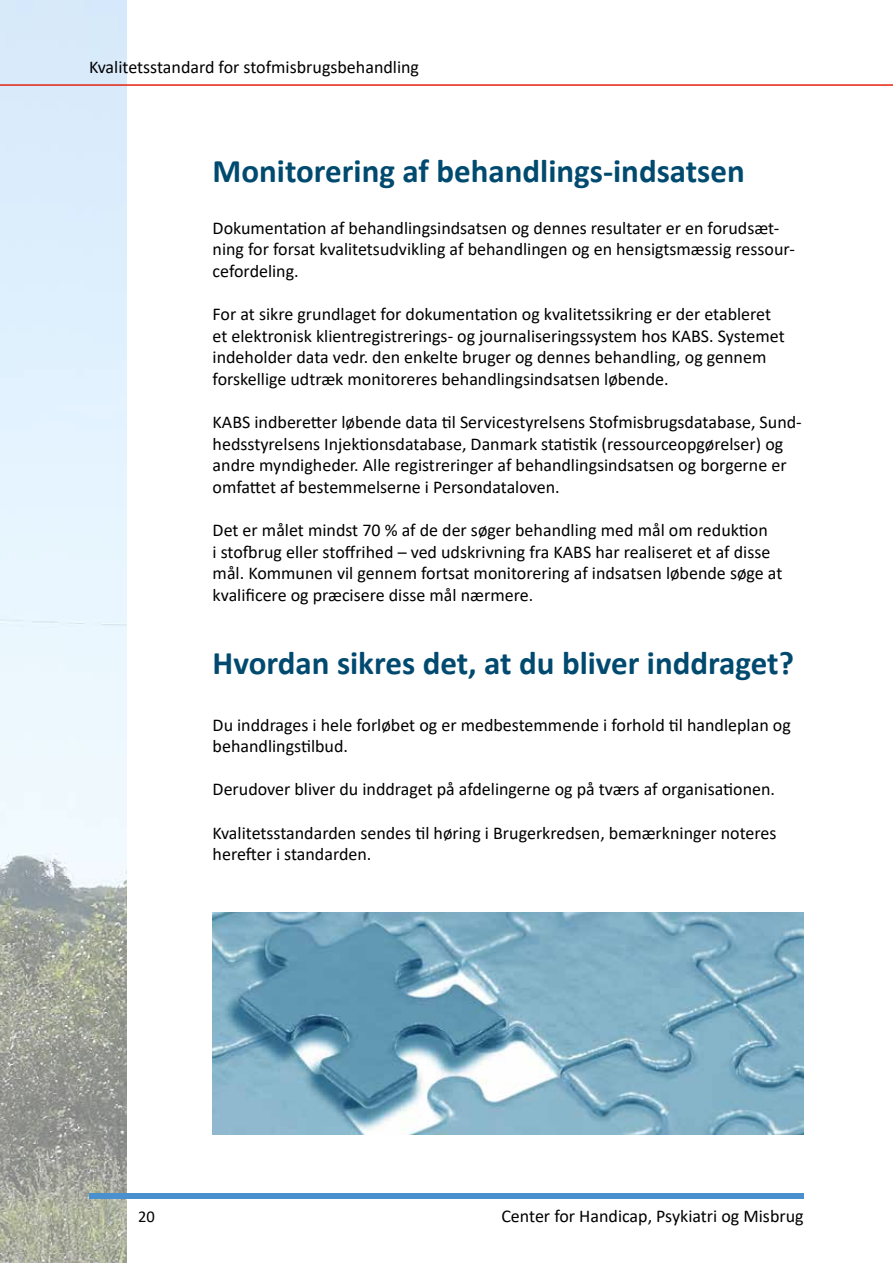
<style>
.page{position:relative;width:893px;height:1263px;background:#fff}
.page>*{position:absolute;margin:0;border:0;box-sizing:border-box;transform-origin:0 0}
.t1{font:700 33px "Calibri";color:#004a6f}
.t2{font:18px/21.6px "Calibri";color:#000}
.t3{font:16.5px "Calibri";color:#000}
</style>
<div class="page">
<img style="left:0;top:0;width:128px;height:1263px">
<img style="left:213px;top:912px;width:591px;height:222px">
<div style="left:89px;top:1193px;width:715px;height:5px;background:#4991ce"></div>
<hr style="left:0;top:84px;width:893px;height:2px;background:#e42313">
<p class="t2" style="left:89px;top:56px;width:331px">Kvalitetsstandard for stofmisbrugsbehandling</p>
<h1 class="t1" style="left:213px;top:148px;width:534px">Monitorering af behandlings-indsatsen</h1>
<p class="t2" style="left:213px;top:217px;width:584px">Dokumentation af behandlingsindsatsen og dennes resultater er en forudsæt&shy;ning for forsat kvalitetsudvikling af behandlingen og en hensigtsmæssig ressour&shy;cefordeling.</p>
<p class="t2" style="left:213px;top:303px;width:574px">For at sikre grundlaget for dokumentation og kvalitetssikring er der etableret et elektronisk klientregistrerings- og journaliseringssystem hos KABS. Systemet indeholder data vedr. den enkelte bruger og dennes behandling, og gennem forskellige udtræk monitoreres behandlingsindsatsen løbende.</p>
<p class="t2" style="left:213px;top:411px;width:591px">KABS indberetter løbende data til Servicestyrelsens Stofmisbrugsdatabase, Sund&shy;hedsstyrelsens Injektionsdatabase, Danmark statistik (ressourceopgørelser) og andre myndigheder. Alle registreringer af behandlingsindsatsen og borgerne er omfattet af bestemmelserne i Persondataloven.</p>
<p class="t2" style="left:213px;top:519px;width:571px">Det er målet mindst 70 % af de der søger behandling med mål om reduktion<br>i stofbrug eller stoffrihed – ved udskrivning fra KABS har realiseret et af disse mål. Kommunen vil gennem fortsat monitorering af indsatsen løbende søge at kvalificere og præcisere disse mål nærmere.</p>
<h1 class="t1" style="left:213px;top:640px;width:583px">Hvordan sikres det, at du bliver inddraget?</h1>
<p class="t2" style="left:213px;top:713px;width:580px">Du inddrages i hele forløbet og er medbestemmende i forhold til handleplan og behandlingstilbud.</p>
<p class="t2" style="left:213px;top:778px;width:564px">Derudover bliver du inddraget på afdelingerne og på tværs af organisationen.</p>
<p class="t2" style="left:213px;top:821px;width:565px">Kvalitetsstandarden sendes til høring i Brugerkredsen, bemærkninger noteres herefter i standarden.</p>
<p class="t3" style="left:138px;top:1204px;width:18px">20</p>
<p class="t2" style="left:501px;top:1204px;width:304px">Center for Handicap, Psykiatri og Misbrug</p>
</div>
